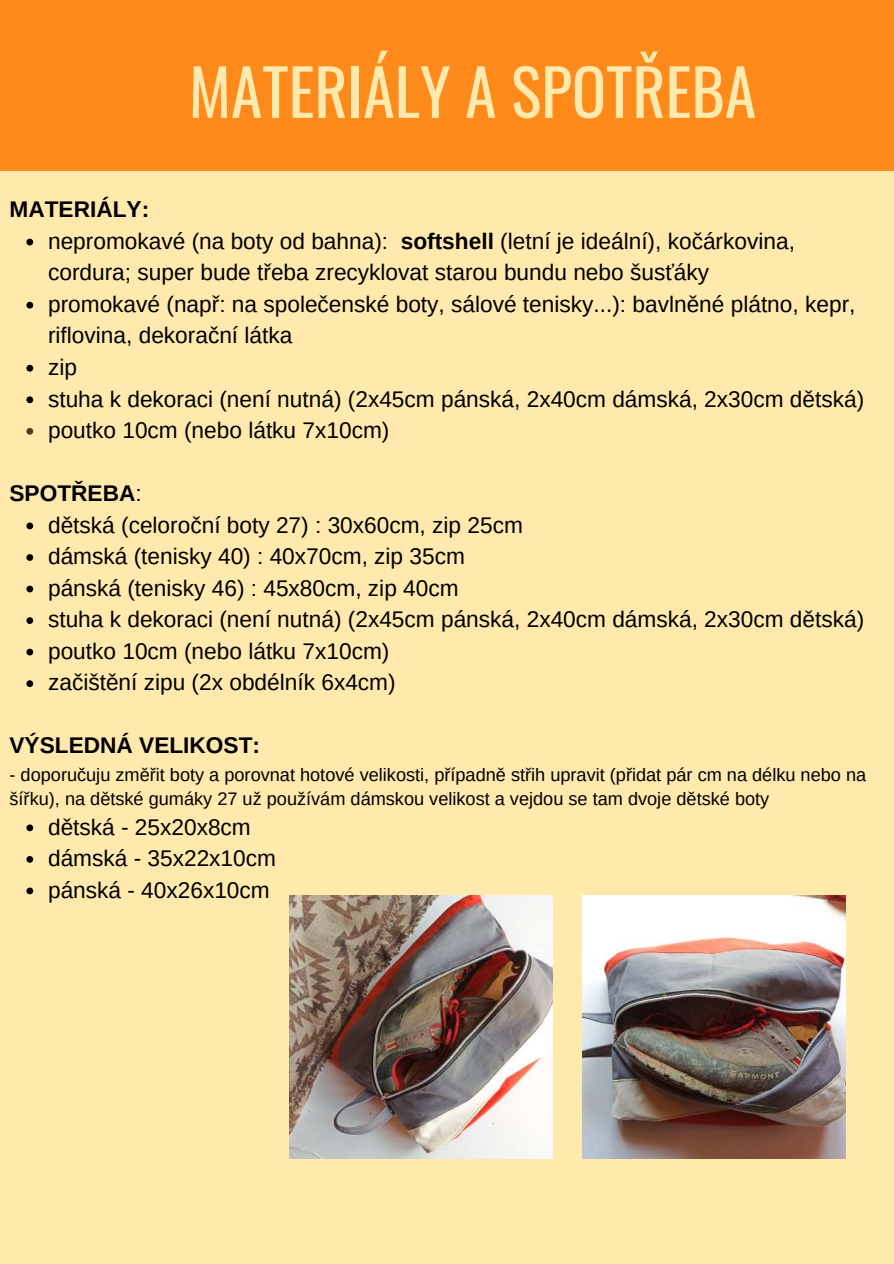
<style>
.page{position:relative;width:894px;height:1264px;background:#fff}
.page>*{position:absolute;margin:0;border:0;box-sizing:border-box;transform-origin:0 0}
.t1{font:63.6px "Oswald";color:#ffe9ad}
.t2{font:22.65px/31.5px "Arimo";color:#000}
.t3{font:700 22.65px "Arimo";color:#000}
.t4{font:18.15px/24.8px "Arimo";color:#000}
.s1{font-weight:700}
.s2{font-weight:400}
</style>
<div class="page">
<div style="left:0;top:77px;width:893px;height:1186px;background:#ffe9ad"></div>
<div style="left:0;top:0;width:893px;height:170px;background:#ff8a1c"></div>
<svg style="left:26px;top:239px;width:7px;height:6px"></svg>
<svg style="left:26px;top:302px;width:7px;height:6px"></svg>
<svg style="left:26px;top:365px;width:7px;height:6px"></svg>
<svg style="left:26px;top:396px;width:7px;height:7px"></svg>
<svg style="left:26px;top:428px;width:7px;height:6px"></svg>
<svg style="left:26px;top:522px;width:7px;height:7px"></svg>
<svg style="left:26px;top:554px;width:7px;height:7px"></svg>
<svg style="left:26px;top:585px;width:7px;height:7px"></svg>
<svg style="left:26px;top:617px;width:7px;height:7px"></svg>
<svg style="left:26px;top:648px;width:7px;height:7px"></svg>
<svg style="left:26px;top:680px;width:7px;height:7px"></svg>
<svg style="left:26px;top:824px;width:7px;height:7px"></svg>
<svg style="left:26px;top:856px;width:7px;height:6px"></svg>
<svg style="left:26px;top:887px;width:7px;height:7px"></svg>
<img style="left:582px;top:895px;width:263px;height:262px">
<img style="left:289px;top:895px;width:263px;height:262px">
<p class="t3" style="left:10px;top:197px;width:141px">MATERIÁLY:</p>
<h1 class="t1" style="left:189px;top:42px;width:568px">MATERIÁLY A SPOTŘEBA</h1>
<p class="t2" style="left:48px;top:225px;width:817px">nepromokavé (na boty od bahna): <span class="s1">softshell</span> (letní je ideální), kočárkovina, cordura; super bude třeba zrecyklovat starou bundu nebo šusťáky<br>promokavé (např: na společenské boty, sálové tenisky...): bavlněné plátno, kepr, riflovina, dekorační látka<br>zip<br>stuha k dekoraci (není nutná) (2x45cm pánská, 2x40cm dámská, 2x30cm dětská) poutko 10cm (nebo látku 7x10cm)</p>
<p class="t3" style="left:10px;top:480px;width:134px">SPOTŘEBA<span class="s2">:</span></p>
<p class="t2" style="left:48px;top:509px;width:817px">dětská (celoroční boty 27) : 30x60cm, zip 25cm<br>dámská (tenisky 40) : 40x70cm, zip 35cm<br>pánská (tenisky 46) : 45x80cm, zip 40cm<br>stuha k dekoraci (není nutná) (2x45cm pánská, 2x40cm dámská, 2x30cm dětská) poutko 10cm (nebo látku 7x10cm)<br>začištění zipu (2x obdélník 6x4cm)</p>
<p class="t3" style="left:10px;top:733px;width:252px">VÝSLEDNÁ VELIKOST:</p>
<p class="t4" style="left:10px;top:761px;width:857px">- doporučuju změřit boty a porovnat hotové velikosti, případně střih upravit (přidat pár cm na délku nebo na šířku), na dětské gumáky 27 už používám dámskou velikost a vejdou se tam dvoje dětské boty</p>
<p class="t2" style="left:48px;top:811px;width:229px">dětská - 25x20x8cm dámská - 35x22x10cm pánská - 40x26x10cm</p>
</div>
